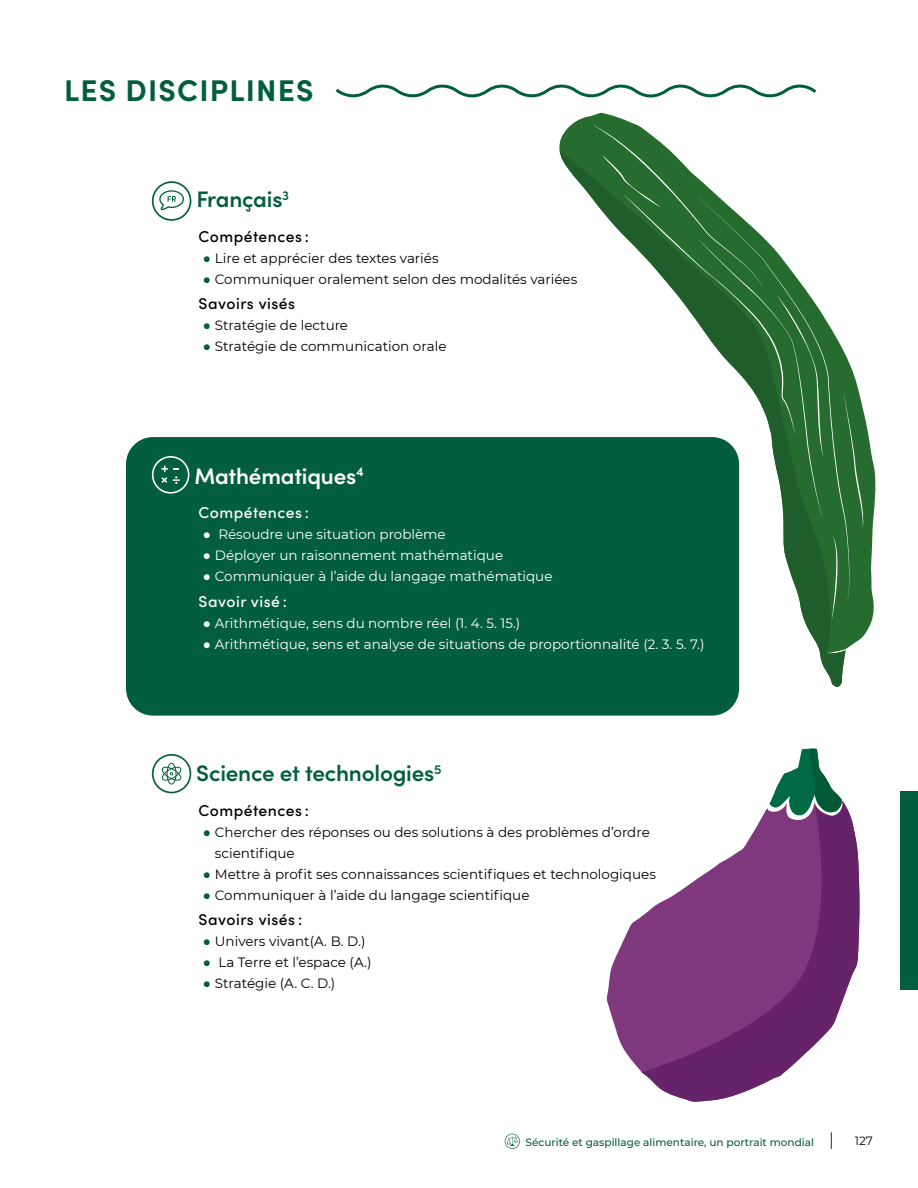
<style>
.page{position:relative;width:918px;height:1188px;background:#fff}
.page>*{position:absolute;margin:0;border:0;box-sizing:border-box;transform-origin:0 0}
.t1{font:700 30px "Sofia Pro";letter-spacing:.04em;color:#035e3f}
.t2{font:600 22.5px "Sofia Pro";letter-spacing:-.01em;color:#035e3f}
.t3{font:600 22.5px "Sofia Pro";letter-spacing:-.01em;color:#fff}
.t4{font:500 15.75px "Sofia Pro";letter-spacing:.03em;color:#000}
.t5{font:500 15.75px "Sofia Pro";letter-spacing:.03em;color:#fff}
.t6{font:13.5px/21px "Montserrat";color:#000}
.t7{font:13.5px "Montserrat";color:#fff}
.t8{font:12px "Montserrat";color:#000}
.t9{font:500 10.5px "Montserrat";color:#035e3f}
.s1{font-family:"Arial";font-weight:900;color:#035e3f}
.s2{font-family:"Arial";font-weight:900}
</style>
<div class="page">
<svg style="left:831px;top:1132px;width:1px;height:17px"></svg>
<svg style="left:505px;top:1134px;width:15px;height:15px"></svg>
<div style="left:901px;top:792px;width:17px;height:198px;background:#035e3f"></div>
<div style="left:126px;top:437px;width:613px;height:279px;background:#035e3f;border-radius:27px"></div>
<svg style="left:152px;top:181px;width:39px;height:40px"></svg>
<svg style="left:152px;top:456px;width:37px;height:38px"></svg>
<svg style="left:152px;top:754px;width:39px;height:39px"></svg>
<svg style="left:335px;top:84px;width:482px;height:14px"></svg>
<svg style="left:559px;top:113px;width:317px;height:536px"></svg>
<svg style="left:846px;top:395px;width:17px;height:132px;background:#33743b"></svg>
<svg style="left:594px;top:125px;width:229px;height:25px"></svg>
<svg style="left:560px;top:150px;width:286px;height:537px"></svg>
<svg style="left:606px;top:916px;width:36px;height:157px;fill:#7f387e"></svg>
<svg style="left:642px;top:801px;width:218px;height:301px;fill:#7f387e"></svg>
<svg style="left:770px;top:748px;width:73px;height:70px"></svg>
<h1 class="t1" style="left:64px;top:68px;width:251px">LES DISCIPLINES</h1>
<h2 class="t2" style="left:196px;top:182px;width:94px">Français<sup>3</sup></h2>
<p class="t4" style="left:199px;top:224px;width:112px">Compétences :</p>
<p class="t6" style="left:203px;top:247px;width:237px"><span class="s1">●</span> Lire et apprécier des textes variés</p>
<p class="t6" style="left:203px;top:268px;width:376px"><span class="s1">●</span> Communiquer oralement selon des modalités variées</p>
<p class="t4" style="left:199px;top:292px;width:98px">Savoirs visés</p>
<p class="t6" style="left:203px;top:314px;width:147px"><span class="s1">●</span> Stratégie de lecture</p>
<p class="t6" style="left:203px;top:335px;width:245px"><span class="s1">●</span> Stratégie de communication orale</p>
<h2 class="t3" style="left:195px;top:459px;width:171px">Mathématiques<sup>4</sup></h2>
<p class="t5" style="left:199px;top:501px;width:112px">Compétences :</p>
<p class="t7" style="left:203px;top:525px;width:244px"><span class="s2">●</span> Résoudre une situation problème</p>
<p class="t7" style="left:203px;top:546px;width:302px"><span class="s2">●</span> Déployer un raisonnement mathématique</p>
<p class="t7" style="left:203px;top:567px;width:351px"><span class="s2">●</span> Communiquer à l’aide du langage mathématique</p>
<p class="t5" style="left:199px;top:590px;width:90px">Savoir visé :</p>
<p class="t7" style="left:203px;top:614px;width:319px"><span class="s2">●</span> Arithmétique, sens du nombre réel (1. 4. 5. 15.)</p>
<p class="t7" style="left:203px;top:635px;width:503px"><span class="s2">●</span> Arithmétique, sens et analyse de situations de proportionnalité (2. 3. 5. 7.)</p>
<h2 class="t2" style="left:196px;top:757px;width:247px">Science et technologies<sup>5</sup></h2>
<p class="t4" style="left:199px;top:798px;width:112px">Compétences :</p>
<p class="t6" style="left:215px;top:821px;width:436px;text-indent:-12px"><span class="s1">●</span> Chercher des réponses ou des solutions à des problèmes d’ordre scientifique</p>
<p class="t6" style="left:203px;top:863px;width:455px"><span class="s1">●</span> Mettre à profit ses connaissances scientifiques et technologiques</p>
<p class="t6" style="left:203px;top:884px;width:328px"><span class="s1">●</span> Communiquer à l’aide du langage scientifique</p>
<p class="t4" style="left:199px;top:908px;width:105px">Savoirs visés :</p>
<p class="t6" style="left:203px;top:931px;width:164px"><span class="s1">●</span> Univers vivant(A. B. D.)</p>
<p class="t6" style="left:203px;top:952px;width:170px"><span class="s1">●</span> La Terre et l’espace (A.)</p>
<p class="t6" style="left:203px;top:973px;width:134px"><span class="s1">●</span> Stratégie (A. C. D.)</p>
<p class="t9" style="left:526px;top:1135px;width:290px">Sécurité et gaspillage alimentaire, un portrait mondial</p>
<p class="t8" style="left:855px;top:1133px;width:20px">127</p>
</div>
